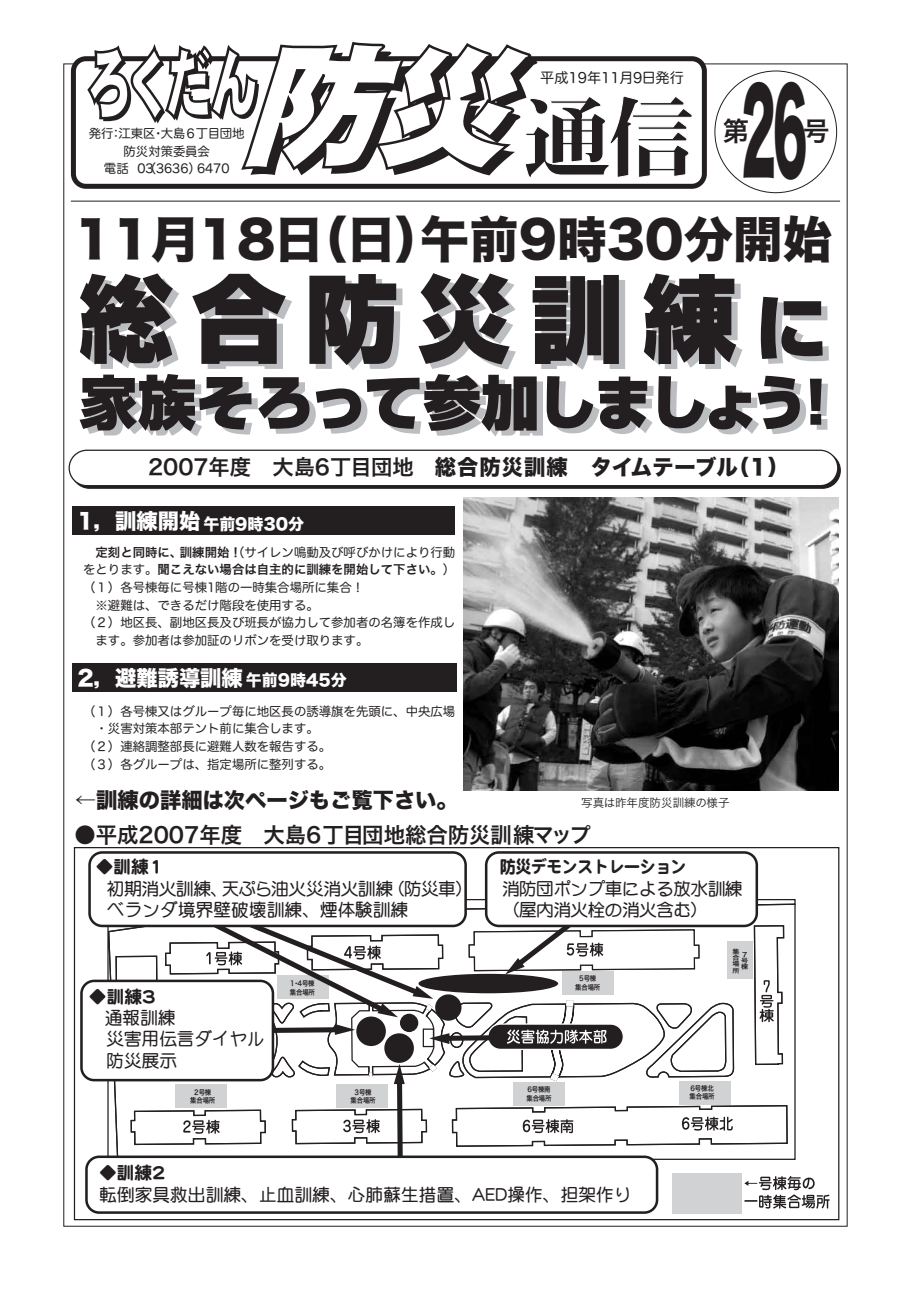
<style>
.page{position:relative;width:911px;height:1290px;background:#fff}
.page>*{position:absolute;margin:0;border:0;box-sizing:border-box;transform-origin:0 0}
.t1{font:112.5px "Hira Kaku Std W8";color:#231f20;scale:.4 1}
.t2{font:900 93.88px "Shin Go Pro";letter-spacing:.2em;color:#231f20}
.t3{font:900 58.5px "Shin Go Pro";letter-spacing:-.035em;color:#231f20}
.t4{font:49.62px "Hira Kaku Std W8";color:#231f20}
.t5{font:26.62px "Hira Kaku Pro W6";color:#231f20}
.t6{font:21.5px "Hira Kaku Pro W6";color:#231f20}
.t7{font:21.25px "Hira Kaku Std W8";letter-spacing:.03em;color:#231f20}
.t8{font:21.25px "Hira Kaku Std W8";color:#231f20}
.t9{font:21.25px "Hira Kaku Std W8";color:#fff}
.t10{font:600 17.75px "DFP Maru Gothic CID";letter-spacing:-.025em;color:#231f20}
.t11{font:600 17.75px "DFP Maru Gothic CID";letter-spacing:-.025em;color:#231f20;scale:.9 1}
.t12{font:700 17.62px/21.1px "DFP Maru Gothic CID";color:#231f20}
.t13{font:700 17.62px/21.1px "DFP Maru Gothic CID";letter-spacing:-.025em;color:#231f20}
.t14{font:16px "Hira Kaku Std W8";color:#fff}
.t15{font:14.12px "Hira Maru Pro W4";color:#231f20}
.t16{font:12.38px/17.8px "Hira Maru Pro W4";color:#231f20;text-align:center}
.t17{font:12.38px "Hira Kaku Pro W6";color:#231f20}
.t18{font:11.5px "Hira Kaku Pro W3";color:#231f20}
.t19{font:7.12px/8.5px "Hira Kaku Pro W6";letter-spacing:-.025em;color:#231f20;scale:.9 1}
.t20{font:6.38px/6.2px "Hira Kaku Pro W6";color:#231f20;text-align:justify;scale:1.11 1}
.s1{font-size:70.88px}
.s2{font-family:"Hira Kaku Pro W6"}
.s3{font-size:21.25px}
.s4{font-family:"Hira Maru Pro W4"}
.s5{font-size:16px}
</style>
<div class="page">
<div style="left:71px;top:56px;width:636px;height:133px;border:5px solid #231f20;border-radius:13px"></div>
<svg style="left:86px;top:42px;width:606px;height:136px"></svg>
<hr style="left:71px;top:201px;width:769px;height:1px;background:#231f20">
<div style="left:72px;top:453px;width:768px;height:35px;background:#231f20;border-radius:18px"></div>
<div style="left:71px;top:452px;width:770px;height:37px;border:1px solid #231f20;border-radius:18px"></div>
<div style="left:69px;top:450px;width:768px;height:36px;background:#fff;border-radius:18px"></div>
<div style="left:69px;top:450px;width:769px;height:36px;border:1px solid #231f20;border-radius:18px"></div>
<div style="left:72px;top:506px;width:383px;height:29px;background:#231f20"></div>
<div style="left:72px;top:664px;width:384px;height:28px;background:#231f20"></div>
<svg style="left:107px;top:728px;width:722px;height:499px"></svg>
<div style="left:81px;top:981px;width:192px;height:99px;background:#fff;border-radius:13px"></div>
<div style="left:80px;top:979px;width:194px;height:102px;border:3px solid #231f20;border-radius:13px"></div>
<div style="left:486px;top:852px;width:270px;height:74px;background:#fff;border-radius:13px"></div>
<div style="left:485px;top:851px;width:273px;height:76px;border:3px solid #231f20;border-radius:13px"></div>
<div style="left:90px;top:852px;width:375px;height:74px;background:#fff;border-radius:13px"></div>
<div style="left:88px;top:851px;width:379px;height:76px;border:3px solid #231f20;border-radius:13px"></div>
<div style="left:86px;top:1157px;width:571px;height:55px;background:#fff;border-radius:13px"></div>
<div style="left:85px;top:1155px;width:573px;height:59px;border:3px solid #231f20;border-radius:13px"></div>
<div style="left:435px;top:994px;width:26px;height:27px;background:#231f20;border-radius:50%"></div>
<div style="left:400px;top:1014px;width:18px;height:18px;background:#231f20;border-radius:50%"></div>
<div style="left:418px;top:974px;width:140px;height:19px;background:#231f20;border-radius:50%"></div>
<img style="left:464px;top:498px;width:374px;height:293px">
<p class="t15" style="left:540px;top:66px;width:145px">平成19年11月9日発行</p>
<h1 class="t1" style="left:741px;top:70px;width:167px">26</h1>
<h3 class="t5" style="left:723px;top:107px;width:28px">第</h3>
<h3 class="t5" style="left:803px;top:107px;width:28px">号</h3>
<p class="t16" style="left:89px;top:124px;width:157px">発行：江東区・大島６丁目団地防災対策委員会<br>電話　03（3636）6470</p>
<h3 class="t4" style="left:74px;top:211px;width:759px">11月18日（日）午前9時30分開始</h3>
<h2 class="t2" style="left:79px;top:244px;width:749px">総合防災訓練<span class="s1">に</span></h2>
<h3 class="t3" style="left:79px;top:356px;width:767px">家族そろって参加しましょう！</h3>
<h3 class="t7" style="left:148px;top:455px;width:642px"><span class="s2">2007年度　大島6丁目団地　</span>総合防災訓練　タイムテーブル（1）</h3>
<p class="t14" style="left:77px;top:515px;width:228px"><span class="s3">1，訓練開始</span>午前9時30分</p>
<p class="t16" style="left:95px;top:542px;width:361px"><span class="s2">定刻と同時に、訓練開始！</span>（サイレン鳴動及び呼びかけにより行動</p>
<p class="t17" style="left:83px;top:558px;width:374px"><span class="s4">をとります。</span>聞こえない場合は自主的に訓練を開始して下さい。<span class="s4">）</span></p>
<p class="t16" style="left:83px;top:578px;width:282px">（１）各号棟毎に号棟1階の一時集合場所に集合！</p>
<p class="t16" style="left:83px;top:595px;width:237px">　※避難は、できるだけ階段を使用する。</p>
<p class="t16" style="left:83px;top:613px;width:374px">（２）地区長、副地区長及び班長が協力して参加者の名簿を作成し</p>
<p class="t16" style="left:95px;top:631px;width:274px">ます。参加者は参加証のリボンを受け取ります。</p>
<h3 class="t9" style="left:77px;top:666px;width:271px">2，避難誘導訓練<span class="s5">午前9時45分</span></h3>
<p class="t16" style="left:83px;top:701px;width:374px">（１）各号棟又はグループ毎に地区長の誘導旗を先頭に、中央広場</p>
<p class="t16" style="left:95px;top:719px;width:225px">・災害対策本部テント前に集合します。</p>
<p class="t16" style="left:83px;top:737px;width:250px">（２）連絡調整部長に避難人数を報告する。</p>
<p class="t16" style="left:83px;top:754px;width:250px">（３）各グループは、指定場所に整列する。</p>
<h3 class="t8" style="left:75px;top:788px;width:384px">←訓練の詳細は次ページもご覧下さい。</h3>
<p class="t18" style="left:581px;top:793px;width:150px">写真は昨年度防災訓練の様子</p>
<h3 class="t6" style="left:74px;top:815px;width:518px">●平成2007年度　大島6丁目団地総合防災訓練マップ</h3>
<h3 class="t10" style="left:96px;top:857px;width:68px">◆訓練1</h3>
<h3 class="t12" style="left:107px;top:877px;width:367px">初期消火訓練、天ぷら油火災消火訓練（防災車）ベランダ境界壁破壊訓練、煙体験訓練</h3>
<h3 class="t11" style="left:500px;top:857px;width:209px">防災デモンストレーション</h3>
<h3 class="t13" style="left:502px;top:878px;width:242px">消防団ポンプ車による放水訓練（屋内消火栓の消火含む）</h3>
<p class="t20" style="left:732px;top:948px;width:8px">集合場所</p>
<p class="t20" style="left:741px;top:951px;width:8px;text-align:left">７号棟</p>
<h3 class="t10" style="left:89px;top:987px;width:68px">◆訓練3</h3>
<h3 class="t12" style="left:89px;top:1007px;width:177px;text-indent:16px">通報訓練<br>　災害用伝言ダイヤル　防災展示</h3>
<p class="t19" style="left:190px;top:1087px;width:29px;text-align:center">2号棟集合場所</p>
<p class="t19" style="left:290px;top:979px;width:29px">1・4号棟集合場所</p>
<p class="t19" style="left:575px;top:974px;width:29px;text-align:center">5号棟集合場所</p>
<p class="t19" style="left:350px;top:1087px;width:29px;text-align:center">3号棟集合場所</p>
<p class="t19" style="left:526px;top:1085px;width:29px">6号棟南集合場所</p>
<h3 class="t10" style="left:99px;top:1163px;width:68px">◆訓練2</h3>
<h3 class="t12" style="left:99px;top:1183px;width:534px">転倒家具救出訓練、止血訓練、心肺蘇生措置、AED操作、担架作り</h3>
<p class="t19" style="left:689px;top:1083px;width:29px">6号棟北集合場所</p>
</div>
